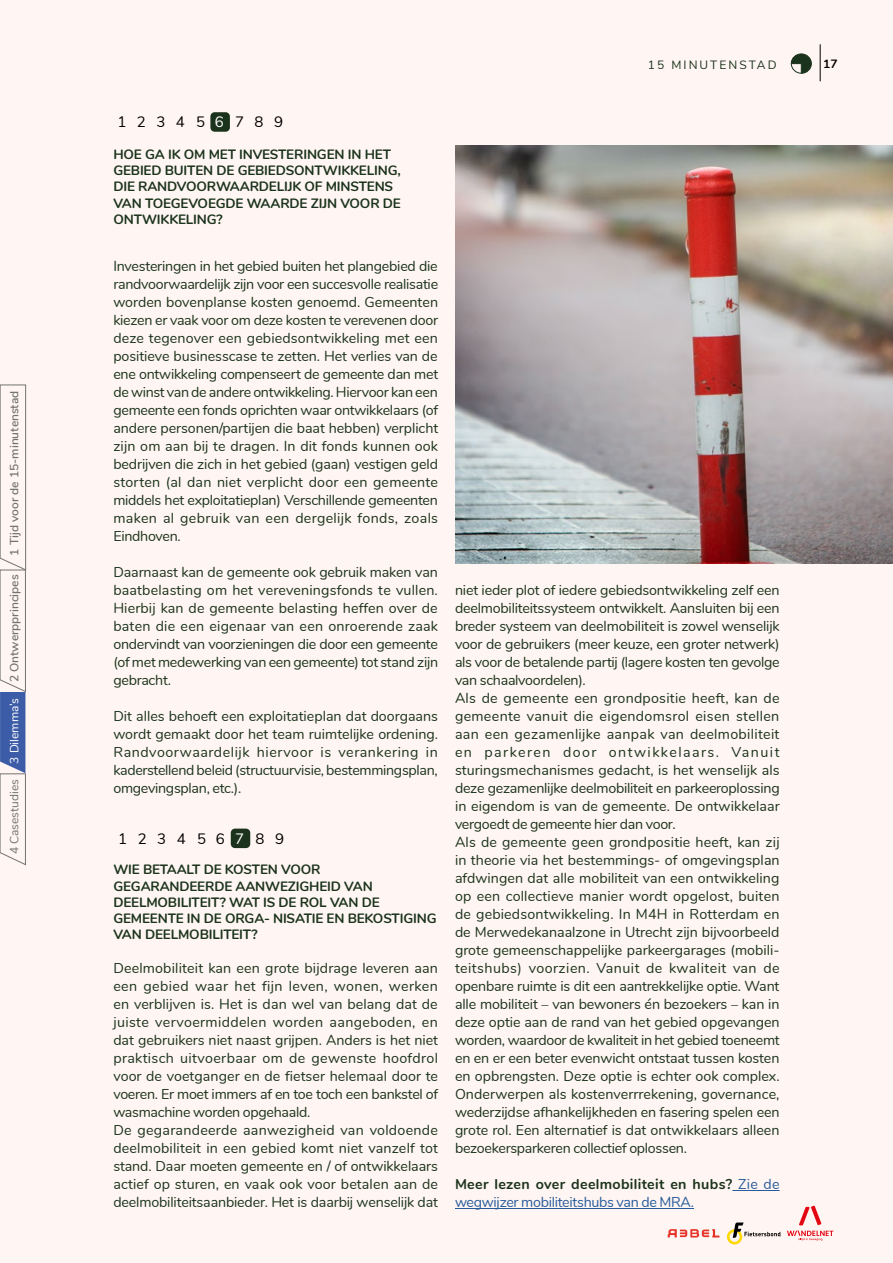
<style>
.page{position:relative;width:893px;height:1263px;background:#fff5f2}
.page>*{position:absolute;margin:0;border:0;box-sizing:border-box;transform-origin:0 0}
.t1{font:15px "Nunito";letter-spacing:.7em;color:#000}
.t2{font:14.25px/18px "Nunito";color:#1b331c;text-align:justify}
.t3{font:14.25px/18px "Nunito";letter-spacing:-.02em;color:#275b9b}
.t4{font:700 13.5px/16.2px "Nunito";letter-spacing:-.01em;color:#1b331c}
.t5{font:600 12px "Nunito";color:#737371}
.t6{font:12px "Nunito Sans";letter-spacing:.17em;color:#1b331c}
.t7{font:12px "Nunito";color:#737371}
.t8{font:12px "Nunito";color:#fff}
.t9{font:700 12px "Nunito";color:#000}
.s1{color:#fff}
.s2{font-weight:700;color:#1b331c}
</style>
<div class="page">
<hr style="left:820px;top:45px;width:1px;height:36px;background:#000">
<svg style="left:787px;top:1205px;width:46px;height:36px"></svg>
<svg style="left:668px;top:1229px;width:51px;height:8px"></svg>
<svg style="left:727px;top:1222px;width:54px;height:22px"></svg>
<hr style="left:732px;top:1190px;width:48px;height:1px;background:#275b9b">
<hr style="left:455px;top:1208px;width:239px;height:1px;background:#275b9b">
<img style="left:455px;top:145px;width:438px;height:418px">
<div style="left:210px;top:112px;width:20px;height:20px;background:#1b331c;border-radius:4px"></div>
<div style="left:231px;top:828px;width:19px;height:20px;background:#1b331c;border-radius:4px"></div>
<svg style="left:791px;top:54px;width:21px;height:20px"></svg>
<svg style="left:0;top:385px;width:26px;height:480px"></svg>
<p class="t5" style="left:5px;top:556px;width:167px;rotate:-90deg">1 Tijd voor de 15-minutenstad</p>
<p class="t5" style="left:5px;top:682px;width:109px;rotate:-90deg">2 Ontwerpprincipes</p>
<p class="t8" style="left:5px;top:764px;width:67px;rotate:-90deg">3 Dilemma’s</p>
<p class="t7" style="left:5px;top:854px;width:77px;rotate:-90deg">4 Casestudies</p>
<p class="t6" style="left:648px;top:56px;width:130px">15 MINUTENSTAD</p>
<p class="t9" style="left:823px;top:55px;width:16px">17</p>
<p class="t1" style="left:117px;top:111px;width:167px">12345<span class="s1">6</span>789</p>
<p class="t4" style="left:113px;top:145px;width:289px">HOE GA IK OM MET INVESTERINGEN IN HET<br>GEBIED BUITEN DE GEBIEDSONTWIKKELING,<br>DIE RANDVOORWAARDELIJK OF MINSTENS<br>VAN TOEGEVOEGDE WAARDE ZIJN VOOR DE<br>ONTWIKKELING?</p>
<p class="t2" style="left:113px;top:257px;width:326px">Investeringen in het gebied buiten het plangebied die randvoorwaardelijk zijn voor een succesvolle realisatie worden bovenplanse kosten genoemd. Gemeenten kiezen er vaak voor om deze kosten te verevenen door deze tegenover een gebiedsontwikkeling met een positieve businesscase te zetten. Het verlies van de ene ontwikkeling compenseert de gemeente dan met de winst van de andere ontwikkeling. Hiervoor kan een gemeente een fonds oprichten waar ontwikkelaars (of andere personen/partijen die baat hebben) verplicht zijn om aan bij te dragen. In dit fonds kunnen ook bedrijven die zich in het gebied (gaan) vestigen geld storten (al dan niet verplicht door een gemeente middels het exploitatieplan) Verschillende gemeenten maken al gebruik van een dergelijk fonds, zoals Eindhoven.</p>
<p class="t2" style="left:113px;top:562px;width:326px">Daarnaast kan de gemeente ook gebruik maken van baatbelasting om het vereveningsfonds te vullen.<br>Hierbij kan de gemeente belasting heffen over de baten die een eigenaar van een onroerende zaak ondervindt van voorzieningen die door een gemeente (of met medewerking van een gemeente) tot stand zijn gebracht.</p>
<p class="t2" style="left:113px;top:706px;width:326px">Dit alles behoeft een exploitatieplan dat doorgaans wordt gemaakt door het team ruimtelijke ordening.<br>Randvoorwaardelijk hiervoor is verankering in kaderstellend beleid (structuurvisie, bestemmingsplan, omgevingsplan, etc.).</p>
<p class="t1" style="left:118px;top:827px;width:167px">123456<span class="s1">7</span>89</p>
<p class="t4" style="left:113px;top:861px;width:325px">WIE BETAALT DE KOSTEN VOOR<br>GEGARANDEERDE AANWEZIGHEID VAN<br>DEELMOBILITEIT? WAT IS DE ROL VAN DE<br>GEMEENTE IN DE ORGA- NISATIE EN BEKOSTIGING<br>VAN DEELMOBILITEIT?</p>
<p class="t2" style="left:113px;top:959px;width:326px;text-align:left">Deelmobiliteit kan een grote bijdrage leveren aan een gebied waar het fijn leven, wonen, werken en verblijven is. Het is dan wel van belang dat de juiste vervoermiddelen worden aangeboden, en dat gebruikers niet naast grijpen. Anders is het niet praktisch uitvoerbaar om de gewenste hoofdrol voor de voetganger en de fietser helemaal door te voeren. Er moet immers af en toe toch een bankstel of wasmachine worden opgehaald.<br>De gegarandeerde aanwezigheid van voldoende deelmobiliteit in een gebied komt niet vanzelf tot stand. Daar moeten gemeente en / of ontwikkelaars actief op sturen, en vaak ook voor betalen aan de deelmobiliteitsaanbieder. Het is daarbij wenselijk dat</p>
<p class="t2" style="left:455px;top:581px;width:326px;text-align:left">niet ieder plot of iedere gebiedsontwikkeling zelf een deelmobiliteitssysteem ontwikkelt. Aansluiten bij een breder systeem van deelmobiliteit is zowel wenselijk voor de gebruikers (meer keuze, een groter netwerk) als voor de betalende partij (lagere kosten ten gevolge van schaalvoordelen).<br>Als de gemeente een grondpositie heeft, kan de gemeente vanuit die eigendomsrol eisen stellen aan een gezamenlijke aanpak van deelmobiliteit en parkeren door ontwikkelaars. Vanuit sturingsmechanismes gedacht, is het wenselijk als deze gezamenlijke deelmobiliteit en parkeeroplossing in eigendom is van de gemeente. De ontwikkelaar vergoedt de gemeente hier dan voor.<br>Als de gemeente geen grondpositie heeft, kan zij in theorie via het bestemmings- of omgevingsplan afdwingen dat alle mobiliteit van een ontwikkeling op een collectieve manier wordt opgelost, buiten de gebiedsontwikkeling. In M4H in Rotterdam en de Merwedekanaalzone in Utrecht zijn bijvoorbeeld grote gemeenschappelijke parkeergarages (mobili&shy;teitshubs) voorzien. Vanuit de kwaliteit van de openbare ruimte is dit een aantrekkelijke optie. Want alle mobiliteit – van bewoners én bezoekers – kan in deze optie aan de rand van het gebied opgevangen worden, waardoor de kwaliteit in het gebied toeneemt en en er een beter evenwicht ontstaat tussen kosten en opbrengsten. Deze optie is echter ook complex.<br>Onderwerpen als kostenverrrekening, governance, wederzijdse afhankelijkheden en fasering spelen een grote rol. Een alternatief is dat ontwikkelaars alleen bezoekersparkeren collectief oplossen.</p>
<p class="t3" style="left:455px;top:1174px;width:326px"><span class="s2">Meer lezen over deelmobiliteit en hubs?</span> Zie de wegwijzer mobiliteitshubs van de MRA.</p>
</div>
